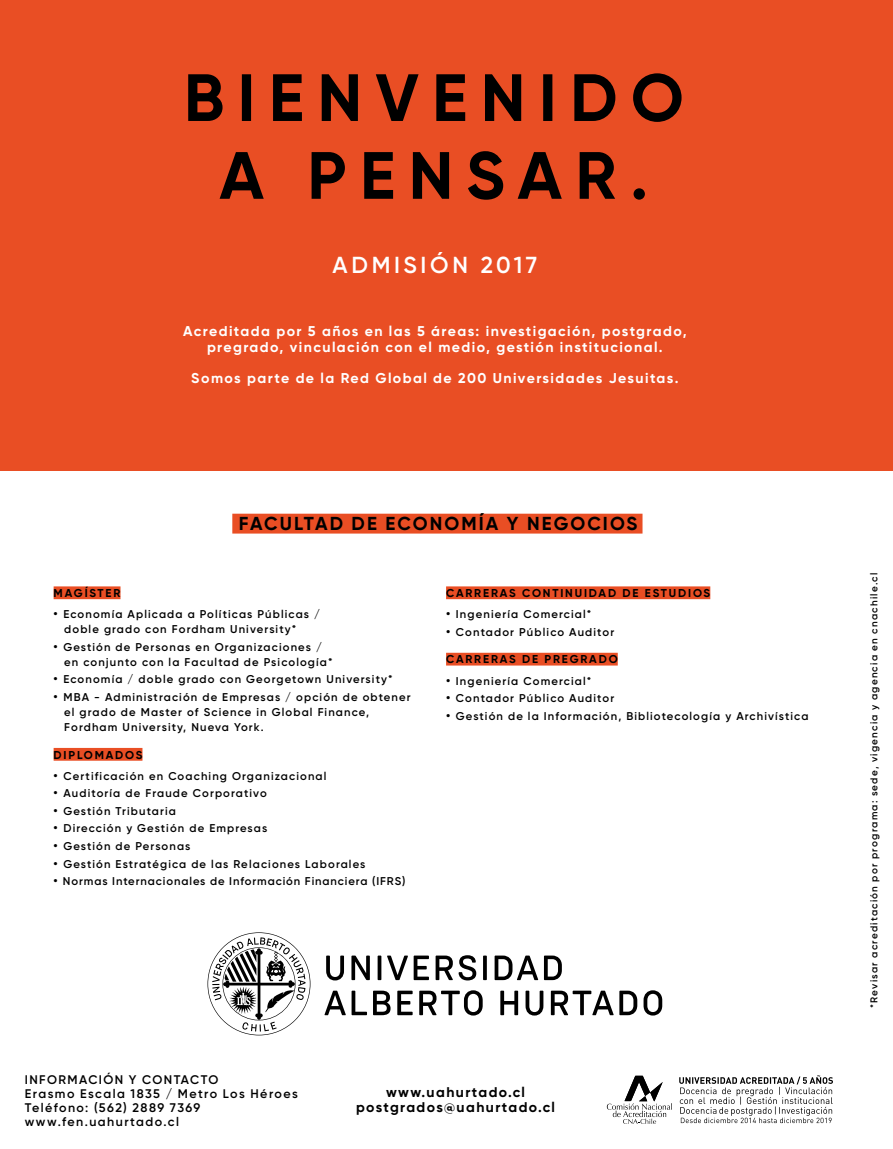
<style>
.page{position:relative;width:893px;height:1149px;background:#fff}
.page>*{position:absolute;margin:0;border:0;box-sizing:border-box;transform-origin:0 0}
.t1{font:600 23.1px "Gilroy";letter-spacing:.155em;color:#fff}
.t2{font:700 18.75px "Gilroy";letter-spacing:.11em;color:#000}
.t3{font:700 14.25px/15.6px "Gilroy";letter-spacing:.1em;color:#fff;text-align:center}
.t4{font:700 14.1px/15.3px "Gilroy";letter-spacing:.1em;color:#000;text-align:center}
.t5{font:600 12.45px/14.1px "Gilroy";letter-spacing:.115em;color:#000}
.t6{font:700 11.4px "Gilroy";letter-spacing:.16em;color:#000}
.t7{font:600 11.25px/15px "Gilroy";letter-spacing:.1em;color:#000}
.t8{font:600 11.25px "Gilroy";letter-spacing:.08em;color:#000}
.t9{font:600 9.9px "Gilroy";letter-spacing:.12em;color:#000}
.s1{font-size:12.6px}
</style>
<div class="page">
<svg style="left:607px;top:1075px;width:65px;height:48px"></svg>
<svg style="left:679px;top:1075px;width:154px;height:47px"></svg>
<div style="left:54px;top:586px;width:67px;height:13px;background:#e94e24"></div>
<div style="left:54px;top:747px;width:88px;height:13px;background:#e94e24"></div>
<div style="left:0;top:0;width:893px;height:470px;background:#e94e24"></div>
<svg style="left:220px;top:151px;width:425px;height:49px"></svg>
<svg style="left:188px;top:73px;width:494px;height:49px"></svg>
<div style="left:232px;top:513px;width:410px;height:20px;background:#e94e24"></div>
<svg style="left:325px;top:990px;width:337px;height:25px"></svg>
<svg style="left:326px;top:955px;width:236px;height:25px"></svg>
<svg style="left:207px;top:932px;width:103px;height:103px"></svg>
<div style="left:446px;top:586px;width:264px;height:13px;background:#e94e24"></div>
<div style="left:446px;top:652px;width:172px;height:13px;background:#e94e24"></div>
<h1 class="t1" style="left:333px;top:251px;width:206px">ADMISIÓN 2017</h1>
<p class="t3" style="left:183px;top:323px;width:505px">Acreditada por 5 años en las 5 áreas: investigación, postgrado, pregrado, vinculación con el medio, gestión institucional.</p>
<p class="t3" style="left:191px;top:370px;width:489px">Somos parte de la Red Global de 200 Universidades Jesuitas.</p>
<h2 class="t2" style="left:239px;top:511px;width:400px">FACULTAD DE ECONOMÍA Y NEGOCIOS</h2>
<p class="t6" style="left:54px;top:585px;width:68px">MAGÍSTER</p>
<p class="t7" style="left:64px;top:606px;width:257px;text-indent:-11px"><span class="s1">•</span> Economía Aplicada a Políticas Públicas / doble grado con Fordham University*</p>
<p class="t7" style="left:64px;top:639px;width:270px;text-indent:-11px"><span class="s1">•</span> Gestión de Personas en Organizaciones / en conjunto con la Facultad de Psicología*</p>
<p class="t7" style="left:54px;top:671px;width:341px"><span class="s1">•</span> Economía / doble grado con Georgetown University*</p>
<p class="t7" style="left:64px;top:689px;width:348px;text-indent:-11px"><span class="s1">•</span> MBA - Administración de Empresas / opción de obtener el grado de Master of Science in Global Finance,<br>Fordham University, Nueva York.</p>
<p class="t6" style="left:54px;top:747px;width:90px">DIPLOMADOS</p>
<p class="t7" style="left:54px;top:768px;width:274px"><span class="s1">•</span> Certificación en Coaching Organizacional</p>
<p class="t7" style="left:54px;top:785px;width:215px"><span class="s1">•</span> Auditoría de Fraude Corporativo</p>
<p class="t7" style="left:54px;top:803px;width:124px"><span class="s1">•</span> Gestión Tributaria</p>
<p class="t7" style="left:54px;top:820px;width:215px"><span class="s1">•</span> Dirección y Gestión de Empresas</p>
<p class="t7" style="left:54px;top:838px;width:138px"><span class="s1">•</span> Gestión de Personas</p>
<p class="t7" style="left:54px;top:855px;width:313px"><span class="s1">•</span> Gestión Estratégica de las Relaciones Laborales</p>
<p class="t8" style="left:54px;top:874px;width:353px"><span class="s1">•</span> Normas Internacionales de Información Financiera (IFRS)</p>
<p class="t6" style="left:446px;top:585px;width:266px">CARRERAS CONTINUIDAD DE ESTUDIOS</p>
<p class="t7" style="left:446px;top:606px;width:147px"><span class="s1">•</span> Ingeniería Comercial*</p>
<p class="t7" style="left:446px;top:624px;width:170px"><span class="s1">•</span> Contador Público Auditor</p>
<p class="t6" style="left:446px;top:652px;width:173px">CARRERAS DE PREGRADO</p>
<p class="t7" style="left:446px;top:672px;width:147px"><span class="s1">•</span> Ingeniería Comercial*</p>
<p class="t7" style="left:446px;top:690px;width:170px"><span class="s1">•</span> Contador Público Auditor</p>
<p class="t7" style="left:446px;top:708px;width:364px"><span class="s1">•</span> Gestión de la Información, Bibliotecología y Archivística</p>
<p class="t5" style="left:25px;top:1071px;width:275px">INFORMACIÓN Y CONTACTO<br>Erasmo Escala 1835 / Metro Los Héroes<br>Teléfono: (562) 2889 7369 www.fen.uahurtado.cl</p>
<p class="t4" style="left:356px;top:1083px;width:200px">www.uahurtado.cl postgrados@uahurtado.cl</p>
<p class="t9" style="left:868px;top:1007px;width:436px;rotate:-90deg">*Revisar acreditación por programa: sede, vigencia y agencia en cnachile.cl</p>
</div>
